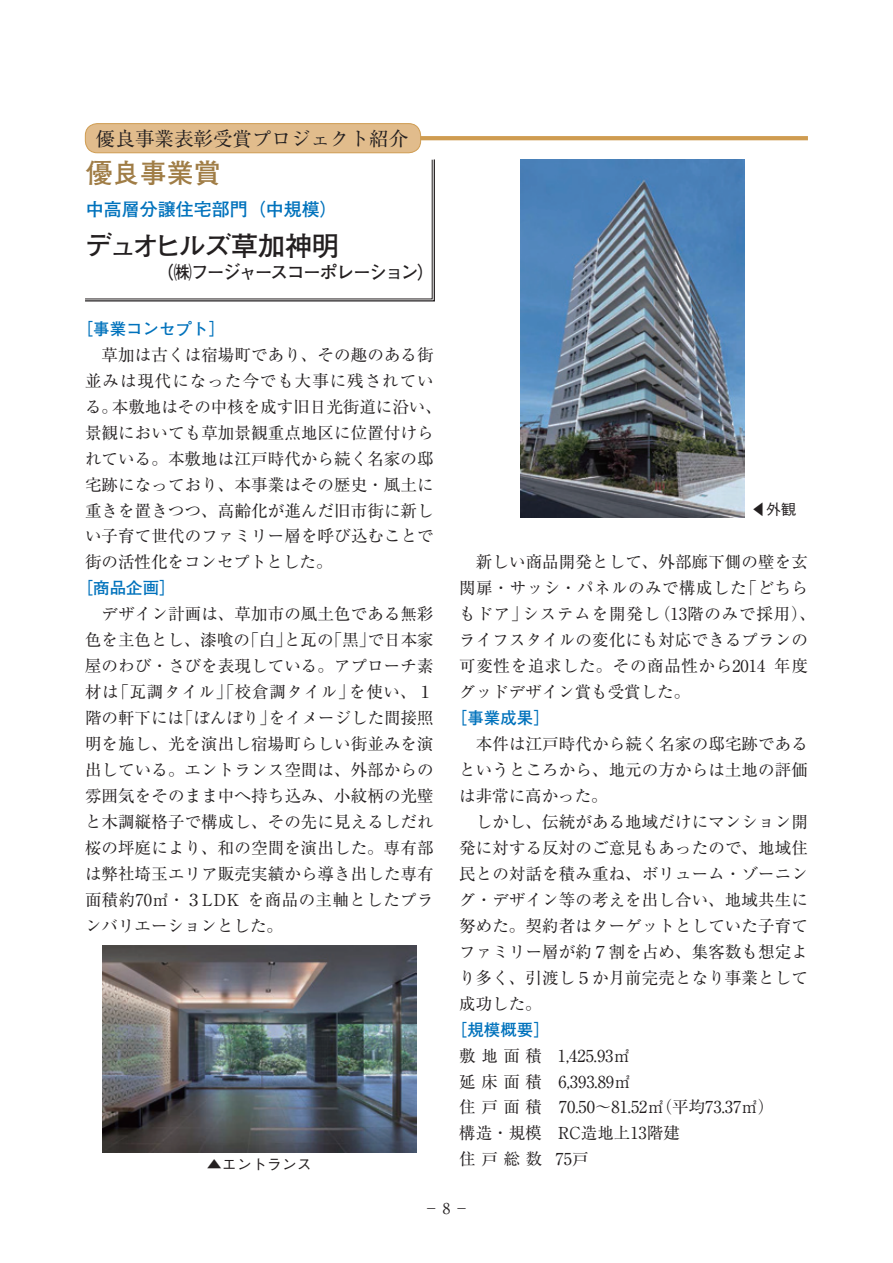
<style>
.page{position:relative;width:893px;height:1263px;background:#fff}
.page>*{position:absolute;margin:0;border:0;box-sizing:border-box;transform-origin:0 0}
.t1{font:700 27px "Futo Go B101 Pro";letter-spacing:-.05em;color:#231f20}
.t2{font:700 27px "Futo Go B101 Pro";color:#a07d46}
.t3{font:19.5px "Ryumin Pro";color:#231f20}
.t4{font:700 18px "Futo Go B101 Pro";letter-spacing:-.095em;color:#231f20}
.t5{font:700 18px "Futo Go B101 Pro";color:#0072bc}
.t6{font:16.5px/26px "Ryumin Pro";letter-spacing:.005em;color:#231f20}
.t7{font:700 16.5px "Futo Go B101 Pro";color:#0072bc}
.t8{font:500 15px "Gothic BBB Pro";color:#231f20}
.t9{font:15px "Ryumin Pro";color:#231f20}
</style>
<div class="page">
<hr style="left:111px;top:136px;width:697px;height:4px;background:#cf9c51">
<div style="left:85px;top:124px;width:336px;height:29px;background:#e1bc8c;border-radius:12px"></div>
<div style="left:85px;top:123px;width:336px;height:30px;border:1px solid #cf9c51;border-radius:12px"></div>
<svg style="left:85px;top:159px;width:350px;height:143px"></svg>
<img style="left:102px;top:946px;width:314px;height:206px">
<img style="left:521px;top:160px;width:223px;height:358px">
<p class="t3" style="left:96px;top:123px;width:313px">優良事業表彰受賞プロジェクト紹介</p>
<h1 class="t2" style="left:86px;top:151px;width:136px">優良事業賞</h1>
<p class="t5" style="left:86px;top:195px;width:253px">中高層分譲住宅部門（中規模）</p>
<h1 class="t1" style="left:86px;top:224px;width:255px">デュオヒルズ草加神明</h1>
<p class="t4" style="left:156px;top:258px;width:281px">（㈱フージャースコーポレーション）</p>
<p class="t7" style="left:77px;top:315px;width:150px">［事業コンセプト］</p>
<p class="t6" style="left:85px;top:340px;width:358px">　草加は古くは宿場町であり、その趣のある街並みは現代になった今でも大事に残されている。本敷地はその中核を成す旧日光街道に沿い、景観においても草加景観重点地区に位置付けられている。本敷地は江戸時代から続く名家の邸宅跡になっており、本事業はその歴史・風土に重きを置きつつ、高齢化が進んだ旧市街に新しい子育て世代のファミリー層を呼び込むことで街の活性化をコンセプトとした。</p>
<p class="t7" style="left:77px;top:575px;width:100px">［商品企画］</p>
<p class="t6" style="left:85px;top:600px;width:350px;text-align:justify">　デザイン計画は、草加市の風土色である無彩色を主色とし、漆喰の「白」と瓦の「黒」で日本家屋のわび・さびを表現している。アプローチ素材は「瓦調タイル」「校倉調タイル」を使い、１階の軒下には「ぼんぼり」をイメージした間接照明を施し、光を演出し宿場町らしい街並みを演出している。エントランス空間は、外部からの雰囲気をそのまま中へ持ち込み、小紋柄の光壁と木調縦格子で構成し、その先に見えるしだれ桜の坪庭により、和の空間を演出した。専有部は弊社埼玉エリア販売実績から導き出した専有面積約70㎡・３LDK を商品の主軸としたプランバリエーションとした。</p>
<p class="t8" style="left:207px;top:1152px;width:106px">▲エントランス</p>
<p class="t8" style="left:751px;top:498px;width:46px">◀外観</p>
<p class="t6" style="left:459px;top:548px;width:358px">　新しい商品開発として、外部廊下側の壁を玄関扉・サッシ・パネルのみで構成した「どちらもドア」システムを開発し（13階のみで採用）、ライフスタイルの変化にも対応できるプランの可変性を追求した。その商品性から2014 年度グッドデザイン賞も受賞した。</p>
<p class="t7" style="left:451px;top:705px;width:100px">［事業成果］</p>
<p class="t6" style="left:459px;top:730px;width:350px">　本件は江戸時代から続く名家の邸宅跡であるというところから、地元の方からは土地の評価は非常に高かった。<br>　しかし、伝統がある地域だけにマンション開発に対する反対のご意見もあったので、地域住民との対話を積み重ね、ボリューム・ゾーニング・デザイン等の考えを出し合い、地域共生に努めた。契約者はターゲットとしていた子育てファミリー層が約７割を占め、集客数も想定より多く、引渡し５か月前完売となり事業として成功した。</p>
<p class="t7" style="left:451px;top:1016px;width:100px">［規模概要］</p>
<p class="t6" style="left:459px;top:1041px;width:317px">敷地面積 1,425.93㎡<br>延床面積　6,393.89㎡<br>住戸面積 70.50〜81.52㎡（平均73.37㎡）構造・規模　RC造地上13階建<br>住戸総数 75戸</p>
<p class="t9" style="left:424px;top:1196px;width:46px">−8−</p>
</div>
